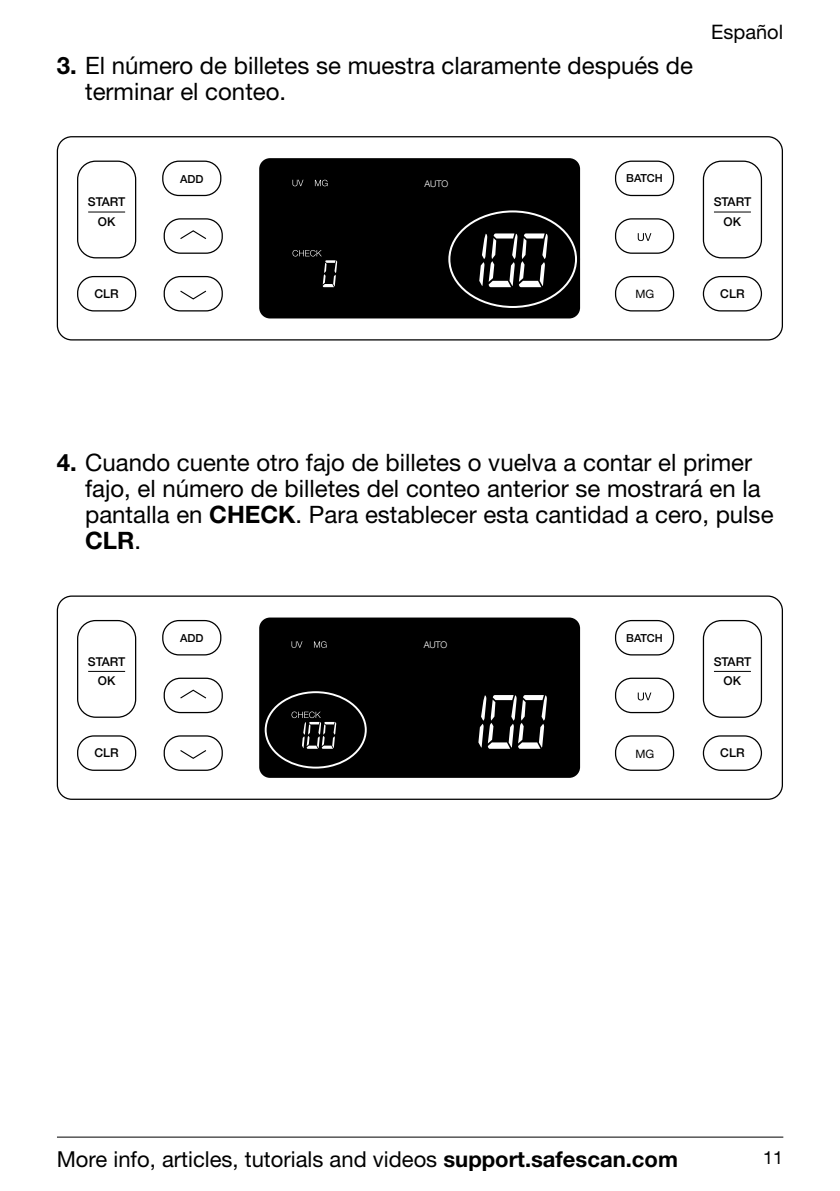
<style>
.page{position:relative;width:840px;height:1191px;background:#fff}
.page>*{position:absolute;margin:0;border:0;box-sizing:border-box;transform-origin:0 0}
.t1{font:24px/26px "Helvetica Neue LT Std";color:#000}
.t2{font:22px "Helvetica Neue LT Std";color:#000}
.t3{font:20px "Helvetica Neue LT Std";color:#000}
.t4{font:18px "Helvetica Neue LT Std";color:#000}
.t5{font:500 12.2px/19.8px "Helvetica Neue";color:#000;text-align:center}
.t6{font:11.6px "Helvetica Neue LT Std";color:#000}
.t7{font:500 11px "Helvetica Neue";color:#000}
.t8{font:300 9.2px "Helvetica Neue";letter-spacing:-.01em;color:#fff}
.s1{font-weight:700}
</style>
<div class="page">
<hr style="left:57px;top:1136px;width:725px;height:1px;background:#000">
<svg style="left:56px;top:136px;width:727px;height:205px"></svg>
<svg style="left:701px;top:160px;width:61px;height:152px"></svg>
<hr style="left:713px;top:212px;width:37px;height:1px;background:#000">
<svg style="left:614px;top:160px;width:60px;height:152px"></svg>
<svg style="left:56px;top:595px;width:727px;height:205px"></svg>
<svg style="left:701px;top:619px;width:61px;height:152px"></svg>
<hr style="left:713px;top:671px;width:37px;height:1px;background:#000">
<svg style="left:614px;top:619px;width:60px;height:152px"></svg>
<hr style="left:561px;top:631px;width:1px;height:129px;background:#010202">
<hr style="left:277px;top:760px;width:284px;height:1px;background:#010202">
<div style="left:277px;top:631px;width:284px;height:129px;background:#000"></div>
<svg style="left:291px;top:711px;width:45px;height:38px"></svg>
<svg style="left:478px;top:695px;width:68px;height:54px"></svg>
<svg style="left:314px;top:641px;width:12px;height:7px"></svg>
<svg style="left:291px;top:641px;width:11px;height:7px"></svg>
<div style="left:262px;top:689px;width:107px;height:82px;border:3px solid #000;border-radius:50%"></div>
<div style="left:264px;top:691px;width:102px;height:77px;border:2px solid #fff;border-radius:50%"></div>
<div style="left:280px;top:170px;width:282px;height:129px;background:#000"></div>
<svg style="left:292px;top:250px;width:45px;height:37px"></svg>
<svg style="left:479px;top:233px;width:68px;height:54px"></svg>
<svg style="left:315px;top:180px;width:12px;height:6px"></svg>
<svg style="left:292px;top:180px;width:11px;height:6px"></svg>
<div style="left:445px;top:207px;width:134px;height:104px;border:3px solid #000;border-radius:50%"></div>
<div style="left:448px;top:210px;width:128px;height:98px;border:2px solid #fff;border-radius:50%"></div>
<div style="left:622px;top:290px;width:44px;height:10px;background:#fff"></div>
<div style="left:622px;top:750px;width:44px;height:10px;background:#fff"></div>
<p class="t1" style="left:85px;top:52px;width:609px;text-indent:-28px"><span class="s1">3.</span> El número de billetes se muestra claramente después de terminar el conteo.</p>
<p class="t3" style="left:711px;top:20px;width:73px">Español</p>
<p class="t5" style="left:88px;top:191px;width:39px">START<br>OK</p>
<p class="t7" style="left:180px;top:170px;width:25px">ADD</p>
<p class="t8" style="left:424px;top:178px;width:25px">AUTO</p>
<p class="t7" style="left:626px;top:170px;width:38px">BATCH</p>
<p class="t5" style="left:713px;top:191px;width:39px">START<br>OK</p>
<p class="t5" style="left:94px;top:283px;width:26px">CLR</p>
<p class="t5" style="left:720px;top:283px;width:26px">CLR</p>
<p class="t6" style="left:635px;top:287px;width:20px">MG</p>
<p class="t7" style="left:622px;top:286px;width:44px">DETECT</p>
<p class="t1" style="left:85px;top:449px;width:689px;text-indent:-28px"><span class="s1">4.</span> Cuando cuente otro fajo de billetes o vuelva a contar el primer fajo, el número de billetes del conteo anterior se mostrará en la pantalla en <span class="s1">CHECK</span>. Para establecer esta cantidad a cero, pulse <span class="s1">CLR</span>.</p>
<p class="t5" style="left:88px;top:650px;width:39px">START<br>OK</p>
<p class="t7" style="left:180px;top:629px;width:25px">ADD</p>
<p class="t8" style="left:423px;top:639px;width:25px">AUTO</p>
<p class="t7" style="left:626px;top:629px;width:38px">BATCH</p>
<p class="t5" style="left:713px;top:650px;width:39px">START<br>OK</p>
<p class="t5" style="left:94px;top:742px;width:26px">CLR</p>
<p class="t5" style="left:720px;top:742px;width:26px">CLR</p>
<p class="t6" style="left:635px;top:747px;width:20px">MG</p>
<p class="t7" style="left:622px;top:745px;width:44px">DETECT</p>
<p class="t2" style="left:57px;top:1146px;width:622px">More info, articles, tutorials and videos <span class="s1">support.safescan.com</span></p>
<p class="t4" style="left:762px;top:1147px;width:22px">11</p>
</div>
